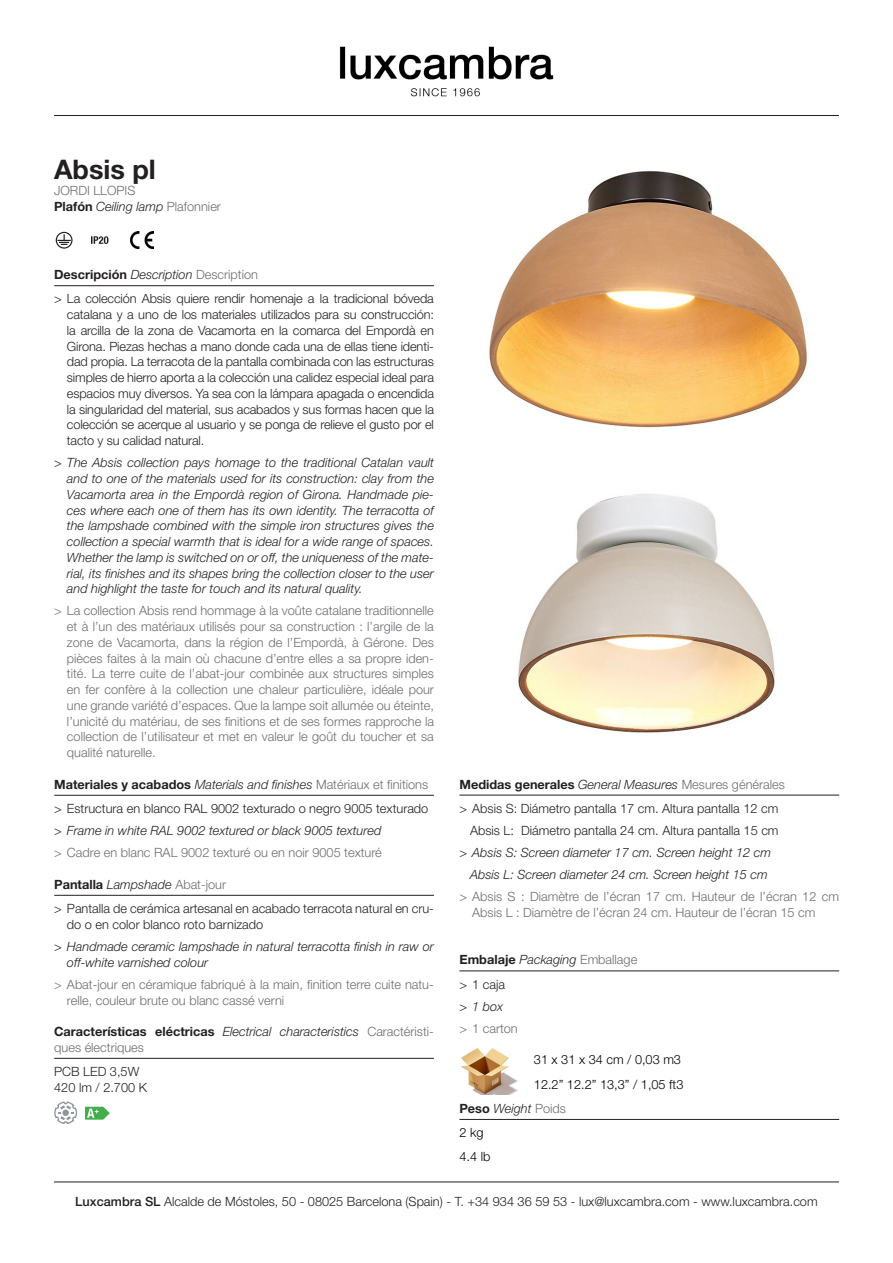
<style>
.page{position:relative;width:893px;height:1263px;background:#fff}
.page>*{position:absolute;margin:0;border:0;box-sizing:border-box;transform-origin:0 0}
.t1{font:700 27px "Helvetica Neue LT Std";color:#231f20}
.t2{font:300 12.75px/15.8px "Helvetica Neue LT Std";color:#231f20;text-align:justify}
.t3{font:italic 300 12.75px/15.8px "Helvetica Neue LT Std";color:#231f20;text-align:justify}
.t4{font:300 12.75px/15.8px "Helvetica Neue LT Std";color:#6c6d70}
.t5{font:700 12.75px "Helvetica Neue LT Std";color:#231f20}
.t6{font:300 12.75px "Helvetica Neue LT Std";color:#000}
.s1{font-weight:700;font-style:normal}
.s2{font-style:normal;color:#6c6d70}
.s3{font-weight:300;font-style:italic}
.s4{font-weight:300;color:#6c6d70}
.s5{font-style:normal}
.s6{font-weight:700;color:#231f20}
.s7{font-style:italic;color:#231f20}
.s8{font-weight:500}
</style>
<div class="page">
<hr style="left:54px;top:285px;width:380px;height:1px;background:#231f20">
<hr style="left:54px;top:795px;width:380px;height:1px;background:#231f20">
<hr style="left:54px;top:895px;width:380px;height:1px;background:#231f20">
<hr style="left:54px;top:1058px;width:380px;height:1px;background:#231f20">
<hr style="left:459px;top:795px;width:380px;height:1px;background:#231f20">
<hr style="left:459px;top:971px;width:380px;height:1px;background:#231f20">
<hr style="left:459px;top:1119px;width:380px;height:1px;background:#231f20">
<hr style="left:54px;top:1182px;width:785px;height:1px;background:#231f20">
<img style="left:339px;top:46px;width:215px;height:51px">
<hr style="left:54px;top:115px;width:785px;height:1px;background:#231f20">
<svg style="left:91px;top:236px;width:17px;height:8px"></svg>
<img style="left:130px;top:232px;width:23px;height:16px">
<img style="left:489px;top:171px;width:318px;height:257px">
<img style="left:461px;top:1048px;width:57px;height:46px">
<svg style="left:57px;top:234px;width:14px;height:11px"></svg>
<div style="left:56px;top:232px;width:17px;height:17px;border:1px solid #231f20;border-radius:50%"></div>
<svg style="left:54px;top:1101px;width:24px;height:23px"></svg>
<svg style="left:85px;top:1106px;width:25px;height:14px"></svg>
<img style="left:518px;top:493px;width:257px;height:240px">
<p class="t1" style="left:54px;top:153px;width:103px">Absis pl</p>
<p class="t4" style="left:54px;top:182px;width:83px">JORDI LLOPIS</p>
<p class="t3" style="left:54px;top:198px;width:168px"><span class="s1">Plafón</span> Ceiling lamp <span class="s2">Plafonnier</span></p>
<p class="t5" style="left:54px;top:267px;width:205px">Descripción <span class="s3">Description</span> <span class="s4">Description</span></p>
<p class="t2" style="left:67px;top:291px;width:368px;text-indent:-13px">&gt; La colección Absis quiere rendir homenaje a la tradicional bóveda catalana y a uno de los materiales utilizados para su construcción: la arcilla de la zona de Vacamorta en la comarca del Empordà en Girona. Piezas hechas a mano donde cada una de ellas tiene identi&shy;dad propia. La terracota de la pantalla combinada con las estructuras simples de hierro aporta a la colección una calidez especial ideal para espacios muy diversos. Ya sea con la lámpara apagada o encendida la singularidad del material, sus acabados y sus formas hacen que la colección se acerque al usuario y se ponga de relieve el gusto por el tacto y su calidad natural.</p>
<p class="t3" style="left:67px;top:455px;width:368px;text-indent:-13px"><span class="s5">&gt;</span> The Absis collection pays homage to the traditional Catalan vault and to one of the materials used for its construction: clay from the Vacamorta area in the Empordà region of Girona. Handmade pie&shy;ces where each one of them has its own identity. The terracotta of the lampshade combined with the simple iron structures gives the collection a special warmth that is ideal for a wide range of spaces.<br>Whether the lamp is switched on or off, the uniqueness of the mate&shy;rial, its finishes and its shapes bring the collection closer to the user and highlight the taste for touch and its natural quality.</p>
<p class="t4" style="left:67px;top:603px;width:368px;text-align:justify;text-indent:-13px">&gt; La collection Absis rend hommage à la voûte catalane traditionnelle et à l’un des matériaux utilisés pour sa construction : l’argile de la zone de Vacamorta, dans la région de l’Empordà, à Gérone. Des pièces faites à la main où chacune d’entre elles a sa propre iden&shy;tité. La terre cuite de l’abat-jour combinée aux structures simples en fer confère à la collection une chaleur particulière, idéale pour une grande variété d’espaces. Que la lampe soit allumée ou éteinte, l’unicité du matériau, de ses finitions et de ses formes rapproche la collection de l’utilisateur et met en valeur le goût du toucher et sa qualité naturelle.</p>
<p class="t3" style="left:54px;top:776px;width:375px"><span class="s1">Materiales y acabados</span> Materials and finishes <span class="s2">Matériaux et finitions</span></p>
<p class="t2" style="left:54px;top:800px;width:376px">&gt; Estructura en blanco RAL 9002 texturado o negro 9005 texturado</p>
<p class="t3" style="left:54px;top:822px;width:329px"><span class="s5">&gt;</span> Frame in white RAL 9002 textured or black 9005 textured</p>
<p class="t4" style="left:54px;top:844px;width:329px">&gt; Cadre en blanc RAL 9002 texturé ou en noir 9005 texturé</p>
<p class="t3" style="left:54px;top:876px;width:173px"><span class="s1">Pantalla</span> Lampshade <span class="s2">Abat-jour</span></p>
<p class="t2" style="left:67px;top:900px;width:368px;text-indent:-13px">&gt; Pantalla de cerámica artesanal en acabado terracota natural en cru&shy;do o en color blanco roto barnizado</p>
<p class="t3" style="left:67px;top:938px;width:368px;text-indent:-13px"><span class="s5">&gt;</span> Handmade ceramic lampshade in natural terracotta finish in raw or off-white varnished colour</p>
<p class="t4" style="left:67px;top:976px;width:368px;text-indent:-13px">&gt; Abat-jour en céramique fabriqué à la main, finition terre cuite natu&shy;relle, couleur brute ou blanc cassé verni</p>
<p class="t4" style="left:54px;top:1023px;width:381px"><span class="s6">Características eléctricas</span> <span class="s7">Electrical characteristics</span> Caractéristi&shy;ques électriques</p>
<p class="t2" style="left:54px;top:1063px;width:87px">PCB LED 3,5W</p>
<p class="t2" style="left:54px;top:1079px;width:94px">420 lm / 2.700 K</p>
<p class="t5" style="left:459px;top:776px;width:327px">Medidas generales <span class="s3">General Measures</span> <span class="s4">Mesures générales</span></p>
<p class="t2" style="left:459px;top:800px;width:320px">&gt; Absis S: Diámetro pantalla 17 cm. Altura pantalla 12 cm</p>
<p class="t2" style="left:470px;top:822px;width:310px">Absis L: Diámetro pantalla 24 cm. Altura pantalla 15 cm</p>
<p class="t3" style="left:459px;top:844px;width:313px"><span class="s5">&gt;</span> Absis S: Screen diameter 17 cm. Screen height 12 cm</p>
<p class="t3" style="left:470px;top:867px;width:299px">Absis L: Screen diameter 24 cm. Screen height 15 cm</p>
<p class="t4" style="left:472px;top:889px;width:368px;text-indent:-13px">&gt; Absis S : Diamètre de l’écran 17 cm. Hauteur de l’écran 12 cm<br>Absis L : Diamètre de l’écran 24 cm. Hauteur de l’écran 15 cm</p>
<p class="t3" style="left:459px;top:952px;width:179px"><span class="s1">Embalaje</span> Packaging <span class="s2">Emballage</span></p>
<p class="t2" style="left:459px;top:976px;width:47px">&gt; 1 caja</p>
<p class="t3" style="left:459px;top:998px;width:45px"><span class="s5">&gt;</span> 1 box</p>
<p class="t4" style="left:459px;top:1020px;width:60px">&gt; 1 carton</p>
<p class="t6" style="left:534px;top:1052px;width:149px">31 x 31 x 34 cm / 0,03 m3</p>
<p class="t6" style="left:534px;top:1076px;width:151px">12.2” 12.2” 13,3” / 1,05 ft3</p>
<p class="t3" style="left:459px;top:1100px;width:108px"><span class="s1">Peso</span> Weight <span class="s2">Poids</span></p>
<p class="t6" style="left:459px;top:1125px;width:26px">2 kg</p>
<p class="t6" style="left:459px;top:1149px;width:32px">4.4 lb</p>
<p class="t2" style="left:75px;top:1193px;width:744px"><span class="s8">Luxcambra SL</span> Alcalde de Móstoles, 50 - 08025 Barcelona (Spain) - T. +34 934 36 59 53 - lux@luxcambra.com - www.luxcambra.com</p>
</div>
